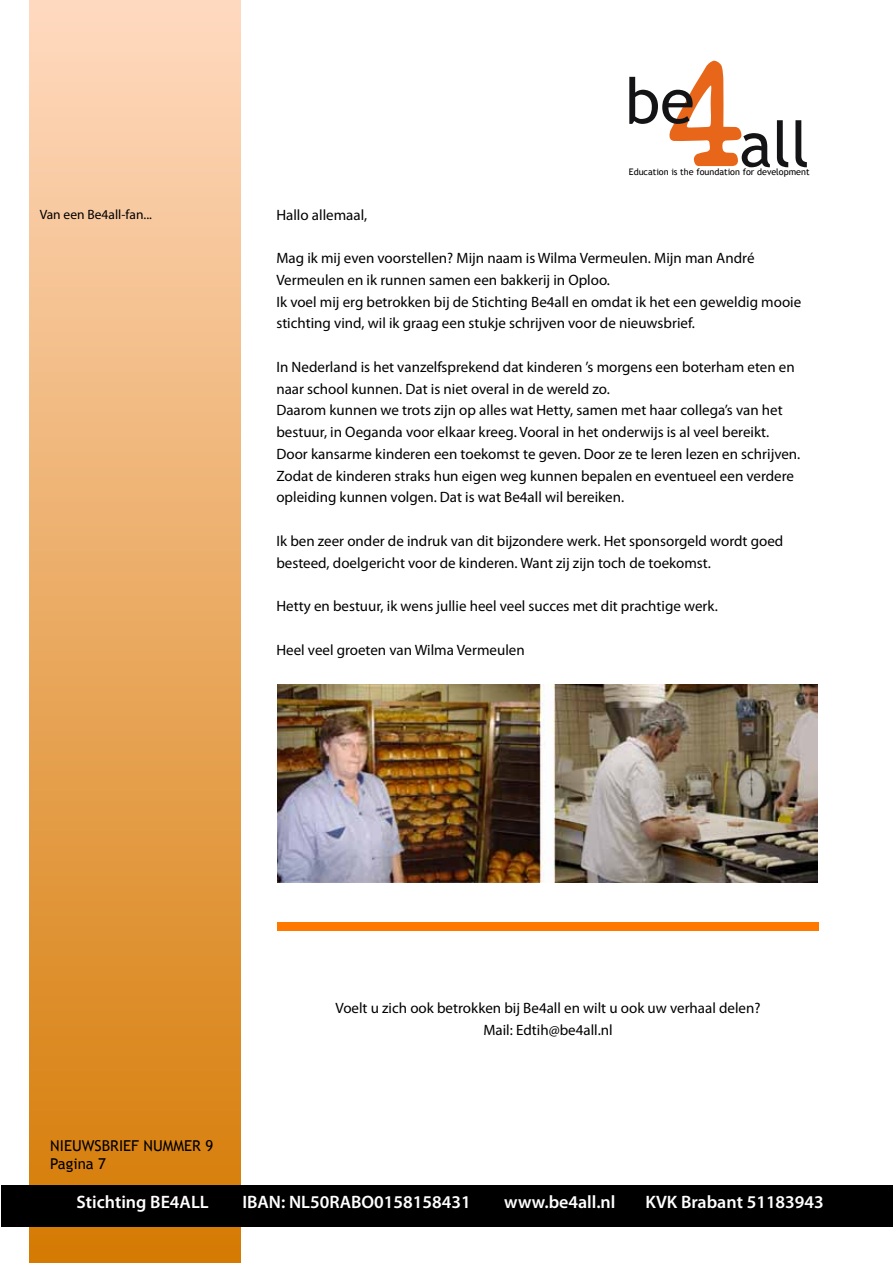
<style>
.page{position:relative;width:893px;height:1263px;background:#fff}
.page>*{position:absolute;margin:0;border:0;box-sizing:border-box;transform-origin:0 0}
.t1{font:63px "Trebuchet MS";color:#141417}
.t2{font:600 18px "Myriad Pro";color:#fff}
.t3{font:15px/21.8px "Myriad Pro";color:#000}
.t4{font:15px/18px "Trebuchet MS";color:#000}
.t5{font:13.5px "Myriad Pro";color:#000}
.t6{font:9px "Trebuchet MS";color:#000}
</style>
<div class="page">
<div style="left:30px;top:0;width:211px;height:1263px;background:linear-gradient(to bottom,#ffdac0,#d37902)"></div>
<div style="left:1px;top:1185px;width:891px;height:41px;background:#000"></div>
<svg style="left:669px;top:60px;width:73px;height:106px"></svg>
<div style="left:277px;top:922px;width:542px;height:8px;background:#ff7900"></div>
<img style="left:277px;top:685px;width:540px;height:197px">
<p class="t5" style="left:40px;top:206px;width:114px">Van een Be4all-fan...</p>
<h1 class="t1" style="left:625px;top:64px;width:71px">be</h1>
<h1 class="t1" style="left:739px;top:107px;width:72px">all</h1>
<p class="t6" style="left:629px;top:166px;width:182px">Education is the foundation for development</p>
<p class="t3" style="left:276px;top:203px;width:92px">Hallo allemaal,</p>
<p class="t3" style="left:276px;top:247px;width:526px">Mag ik mij even voorstellen? Mijn naam is Wilma Vermeulen. Mijn man André Vermeulen en ik runnen samen een bakkerij in Oploo.<br>Ik voel mij erg betrokken bij de Stichting Be4all en omdat ik het een geweldig mooie stichting vind, wil ik graag een stukje schrijven voor de nieuwsbrief.</p>
<p class="t3" style="left:276px;top:356px;width:525px">In Nederland is het vanzelfsprekend dat kinderen ’s morgens een boterham eten en naar school kunnen. Dat is niet overal in de wereld zo.<br>Daarom kunnen we trots zijn op alles wat Hetty, samen met haar collega’s van het bestuur, in Oeganda voor elkaar kreeg. Vooral in het onderwijs is al veel bereikt.<br>Door kansarme kinderen een toekomst te geven. Door ze te leren lezen en schrijven.<br>Zodat de kinderen straks hun eigen weg kunnen bepalen en eventueel een verdere opleiding kunnen volgen. Dat is wat Be4all wil bereiken.</p>
<p class="t3" style="left:276px;top:530px;width:508px">Ik ben zeer onder de indruk van dit bijzondere werk. Het sponsorgeld wordt goed besteed, doelgericht voor de kinderen. Want zij zijn toch de toekomst.</p>
<p class="t3" style="left:276px;top:595px;width:443px">Hetty en bestuur, ik wens jullie heel veel succes met dit prachtige werk.</p>
<p class="t3" style="left:276px;top:638px;width:250px">Heel veel groeten van Wilma Vermeulen</p>
<p class="t4" style="left:50px;top:1136px;width:165px">NIEUWSBRIEF NUMMER 9<br>Pagina 7</p>
<p class="t3" style="left:335px;top:997px;width:427px;text-align:center">Voelt u zich ook betrokken bij Be4all en wilt u ook uw verhaal delen?<br>Mail: Edtih@be4all.nl</p>
<p class="t2" style="left:77px;top:1191px;width:134px">Stichting BE4ALL</p>
<p class="t2" style="left:242px;top:1191px;width:230px">IBAN: NL50RABO0158158431</p>
<p class="t2" style="left:504px;top:1191px;width:113px">www.be4all.nl</p>
<p class="t2" style="left:645px;top:1191px;width:180px">KVK Brabant 51183943</p>
</div>
